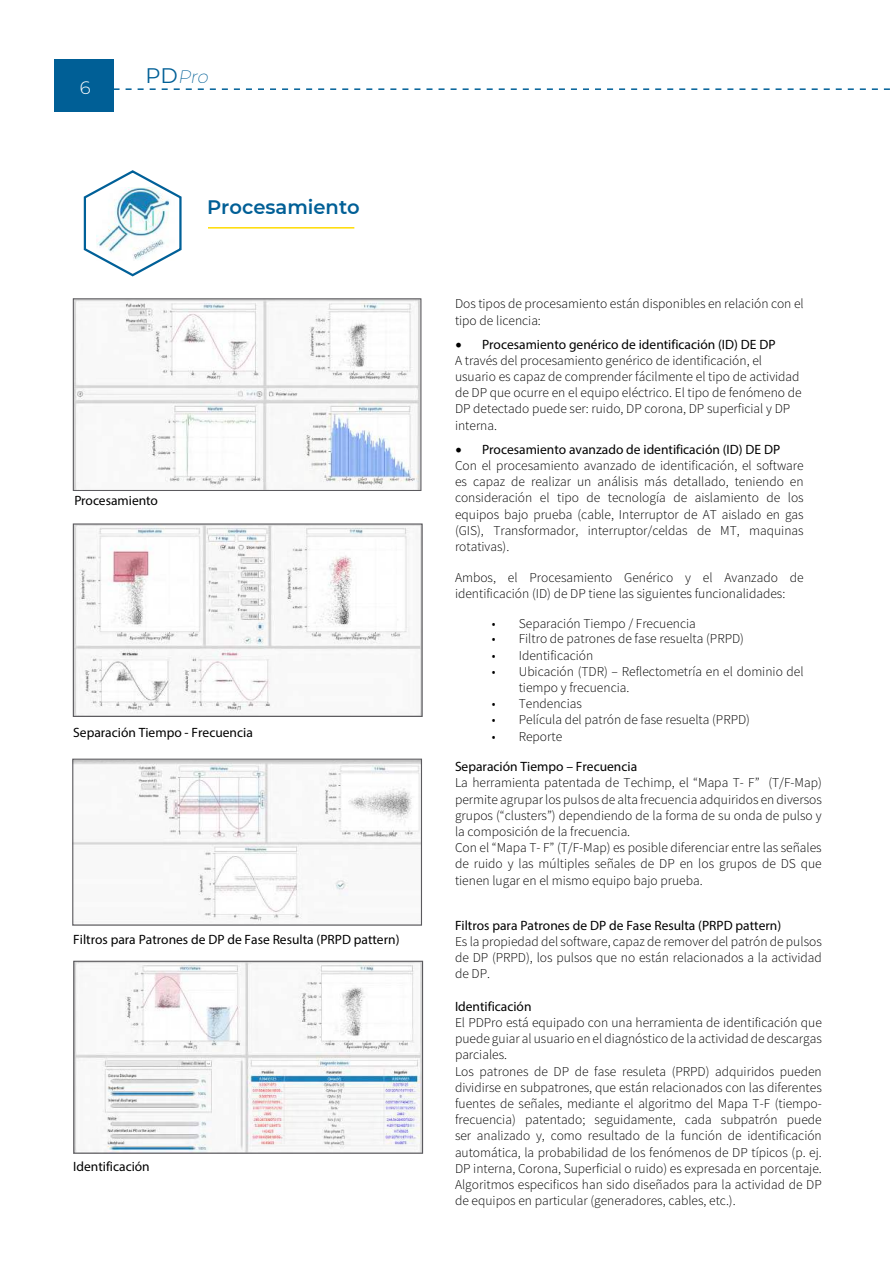
<style>
.page{position:relative;width:893px;height:1263px;background:#fff}
.page>*{position:absolute;margin:0;border:0;box-sizing:border-box;transform-origin:0 0}
.t1{font:600 19.5px "Montserrat";color:#005f96}
.t2{font:italic 200 18px "Montserrat";color:#005f96}
.t3{font:300 18px "Montserrat";color:#fff}
.t4{font:300 13.5px/16.2px "Source Sans Pro";color:#000}
.t5{font:13.5px "Myriad Pro";color:#000}
.s1{font-weight:400;font-style:normal;font-size:21px}
.s2{font-family:"Minion Pro";font-size:18px}
</style>
<div class="page">
<div style="left:54px;top:59px;width:60px;height:52px;background:#005f96"></div>
<svg style="left:114px;top:88px;width:776px;height:2px"></svg>
<svg style="left:83px;top:170px;width:99px;height:107px"></svg>
<img style="left:75px;top:525px;width:346px;height:190px">
<div style="left:73px;top:523px;width:350px;height:194px;border:1px solid #5b5a5e"></div>
<img style="left:74px;top:761px;width:346px;height:162px">
<div style="left:72px;top:759px;width:350px;height:166px;border:1px solid #5b5a5e"></div>
<img style="left:75px;top:963px;width:346px;height:189px">
<div style="left:73px;top:961px;width:350px;height:193px;border:1px solid #5b5a5e"></div>
<img style="left:75px;top:300px;width:344px;height:189px">
<div style="left:73px;top:298px;width:348px;height:193px;border:1px solid #5b5a5e"></div>
<hr style="left:208px;top:227px;width:146px;height:2px;background:#ffdb00">
<h2 class="t3" style="left:80px;top:81px;width:12px">6</h2>
<h2 class="t2" style="left:145px;top:66px;width:66px"><span class="s1">PD</span>Pro</h2>
<h1 class="t1" style="left:207px;top:199px;width:154px">Procesamiento</h1>
<p class="t5" style="left:74px;top:496px;width:85px">Procesamiento</p>
<p class="t5" style="left:73px;top:727px;width:181px">Separación Tiempo - Frecuencia</p>
<p class="t5" style="left:73px;top:934px;width:328px">Filtros para Patrones de DP de Fase Resulta (PRPD pattern)</p>
<p class="t5" style="left:73px;top:1161px;width:78px">Identificación</p>
<p class="t4" style="left:455px;top:297px;width:350px">Dos tipos de procesamiento están disponibles en relación con el tipo de licencia:</p>
<p class="t5" style="left:455px;top:339px;width:322px"><span class="s2">•</span> Procesamiento genérico de identificación (ID) DE DP</p>
<p class="t4" style="left:455px;top:353px;width:348px">A través del procesamiento genérico de identificación, el usuario es capaz de comprender fácilmente el tipo de actividad de DP que ocurre en el equipo eléctrico. El tipo de fenómeno de DP detectado puede ser: ruido, DP corona, DP superficial y DP interna.</p>
<p class="t5" style="left:455px;top:444px;width:327px"><span class="s2">•</span> Procesamiento avanzado de identificación (ID) DE DP</p>
<p class="t4" style="left:455px;top:458px;width:350px;text-align:justify">Con el procesamiento avanzado de identificación, el software es capaz de realizar un análisis más detallado, teniendo en consideración el tipo de tecnología de aislamiento de los equipos bajo prueba (cable, Interruptor de AT aislado en gas (GIS), Transformador, interruptor/celdas de MT, maquinas rotativas).</p>
<p class="t4" style="left:455px;top:570px;width:350px">Ambos, el Procesamiento Genérico y el Avanzado de identificación (ID) de DP tiene las siguientes funcionalidades:</p>
<p class="t4" style="left:492px;top:617px;width:206px">• Separación Tiempo / Frecuencia</p>
<p class="t4" style="left:492px;top:632px;width:254px">• Filtro de patrones de fase resuelta (PRPD)</p>
<p class="t4" style="left:492px;top:648px;width:103px">• Identificación</p>
<p class="t4" style="left:519px;top:664px;width:286px;text-indent:-27px">• Ubicación (TDR) – Reflectometría en el dominio del tiempo y frecuencia.</p>
<p class="t4" style="left:492px;top:696px;width:92px">• Tendencias</p>
<p class="t4" style="left:492px;top:713px;width:260px">• Película del patrón de fase resuelta (PRPD)</p>
<p class="t4" style="left:492px;top:729px;width:72px">• Reporte</p>
<p class="t5" style="left:455px;top:761px;width:184px">Separación Tiempo – Frecuencia</p>
<p class="t4" style="left:455px;top:776px;width:368px">La herramienta patentada de Techimp, el “Mapa T- F” (T/F-Map) permite agrupar los pulsos de alta frecuencia adquiridos en diversos grupos (“clusters”) dependiendo de la forma de su onda de pulso y la composición de la frecuencia.<br>Con el “Mapa T- F” (T/F-Map) es posible diferenciar entre las señales de ruido y las múltiples señales de DP en los grupos de DS que tienen lugar en el mismo equipo bajo prueba.</p>
<p class="t5" style="left:455px;top:920px;width:328px">Filtros para Patrones de DP de Fase Resulta (PRPD pattern)</p>
<p class="t4" style="left:455px;top:934px;width:368px;text-align:justify">Es la propiedad del software, capaz de remover del patrón de pulsos de DP (PRPD), los pulsos que no están relacionados a la actividad de DP.</p>
<p class="t5" style="left:455px;top:1001px;width:78px">Identificación</p>
<p class="t4" style="left:455px;top:1015px;width:368px">El PDPro está equipado con una herramienta de identificación que puede guiar al usuario en el diagnóstico de la actividad de descargas parciales.<br>Los patrones de DP de fase resuleta (PRPD) adquiridos pueden dividirse en subpatrones, que están relacionados con las diferentes fuentes de señales, mediante el algoritmo del Mapa T-F (tiempo&shy;frecuencia) patentado; seguidamente, cada subpatrón puede ser analizado y, como resultado de la función de identificación automática, la probabilidad de los fenómenos de DP típicos (p. ej.<br>DP interna, Corona, Superficial o ruido) es expresada en porcentaje.<br>Algoritmos especificos han sido diseñados para la actividad de DP de equipos en particular (generadores, cables, etc.).</p>
</div>
